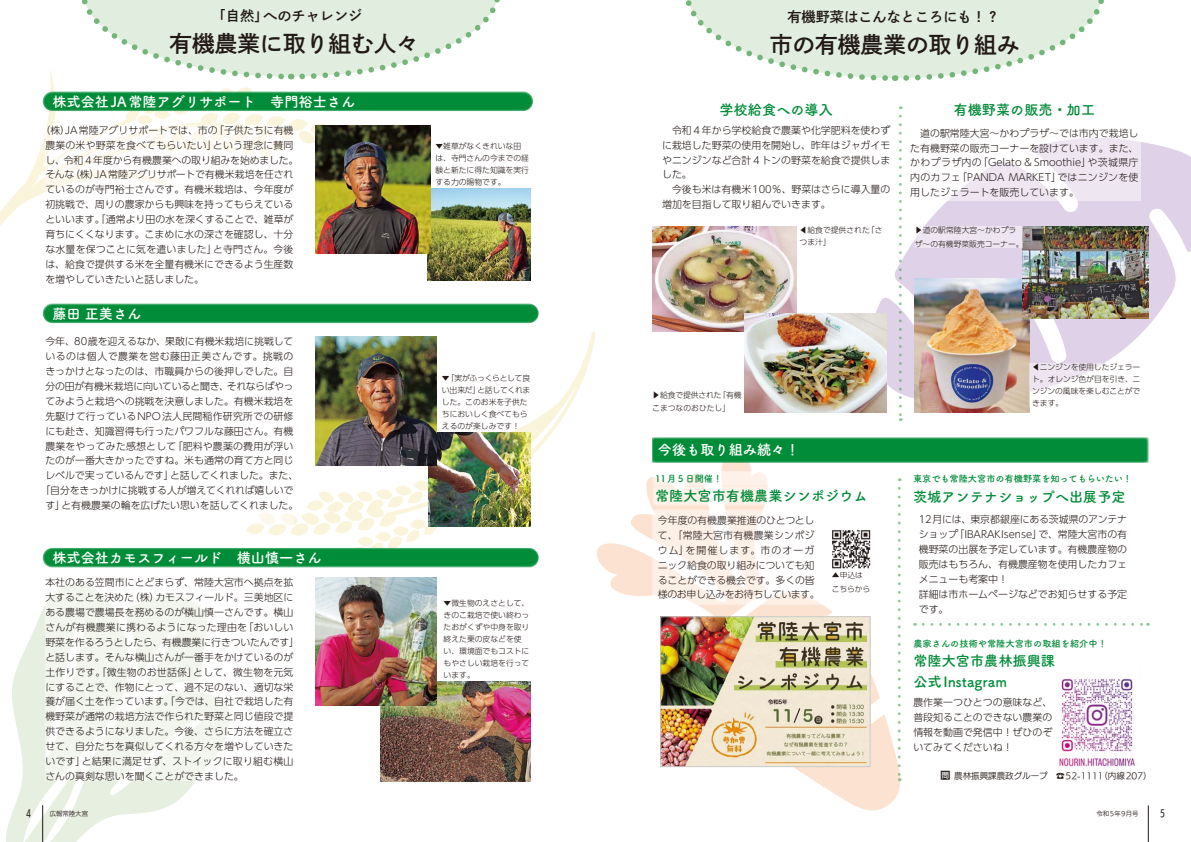
<style>
.page{position:relative;width:1191px;height:842px;background:#fff}
.page>*{position:absolute;margin:0;border:0;box-sizing:border-box;transform-origin:0 0}
.t1{font:22.7px "DNP Shuei Go Gin Std B";color:#221815}
.t2{font:14.2px/21.3px "Tsuku A Rd Gothic Std B";color:#008c38}
.t3{font:14.2px "Tsuku A Rd Gothic Std B";color:#fff}
.t4{font:14.2px "DNP Shuei Go Gin Std B";color:#221815}
.t5{font:300 9.9px/14.9px "UD Shin Go Pr 6 N";color:#221815}
.t6{font:9.9px "UD Kakugo Large Pr 6 N M";color:#221815}
.t7{font:9.2px "Tsuku A Rd Gothic Std B";color:#008c38}
.t8{font:8.5px "UD Kakugo Large Pr 6 N R";color:#221815}
.t9{font:300 7.8px/12px "UD Shin Go Pr 6 N";color:#221815}
.t10{font:300 7.8px/13.6px "UD Shin Go Pr 6 N";letter-spacing:-.025em;color:#221815}
.t11{font:6.4px "UD Kakugo Large Pr 6 N R";letter-spacing:-.09em;color:#221815}
.t12{font:6.4px "UD Kakugo Large Pr 6 N R";color:#221815}
.s1{font-family:"UD Kakugo Large Pr 6 N M";font-size:9.9px}
</style>
<div class="page">
<svg style="left:6px;top:781px;width:190px;height:61px;fill:#e7efe0"></svg>
<svg style="left:1148px;top:143px;width:43px;height:183px;fill:#dfd1e7"></svg>
<svg style="left:815px;top:781px;width:86px;height:30px;fill:#fce2d1"></svg>
<img style="left:0;top:0;width:1148px;height:781px">
<svg style="left:1029px;top:363px;width:111px;height:44px"></svg>
<div style="left:915px;top:226px;width:107px;height:22px;background:#ede5f1"></div>
<img style="left:828px;top:526px;width:45px;height:45px">
<img style="left:1055px;top:671px;width:85px;height:99px">
<hr style="left:42px;top:805px;width:1px;height:37px;background:#221815">
<hr style="left:1148px;top:805px;width:1px;height:37px;background:#221815">
<h2 class="t4" style="left:212px;top:6px;width:152px">「自然」へのチャレンジ</h2>
<h2 class="t4" style="left:787px;top:7px;width:214px">有機野菜はこんなところにも！？</h2>
<h1 class="t1" style="left:170px;top:27px;width:251px">有機農業に取り組む人々</h1>
<h1 class="t1" style="left:770px;top:29px;width:251px">市の有機農業の取り組み</h1>
<h2 class="t3" style="left:52px;top:90px;width:304px">株式会社JA常陸アグリサポート　寺門裕士さん</h2>
<p class="t5" style="left:45px;top:122px;width:254px;text-indent:-5px">（株）JA常陸アグリサポートでは、市の「子供たちに有機農業の米や野菜を食べてもらいたい」という理念に賛同し、令和４年度から有機農業への取り組みを始めました。そんな（株）JA常陸アグリサポートで有機米栽培を任されているのが寺門裕士さんです。有機米栽培は、今年度が初挑戦で、周りの農家からも興味を持ってもらえているといいます。「通常より田の水を深くすることで、雑草が育ちにくくなります。こまめに水の深さを確認し、十分な水量を保つことに気を遣いました」と寺門さん。今後は、給食で提供する米を全量有機米にできるよう生産数を増やしていきたいと話しました。</p>
<h2 class="t3" style="left:52px;top:302px;width:91px">藤田 正美さん</h2>
<p class="t5" style="left:40px;top:334px;width:259px;text-align:center">今年、80歳を迎えるなか、果敢に有機米栽培に挑戦しているのは個人で農業を営む藤田正美さんです。挑戦のきっかけとなったのは、市職員からの後押しでした。自分の田が有機米栽培に向いていると聞き、それならばやってみようと栽培への挑戦を決意しました。有機米栽培を先駆けて行っているNPO法人民間稲作研究所での研修にも赴き、知識習得も行ったパワフルな藤田さん。有機農業をやってみた感想として「肥料や農薬の費用が浮いたのが一番大きかったですね。米も通常の育て方と同じレベルで実っているんです」と話してくれました。また、「自分をきっかけに挑戦する人が増えてくれれば嬉しいです」と有機農業の輪を広げたい思いを話してくれました。</p>
<h2 class="t3" style="left:52px;top:547px;width:271px">株式会社カモスフィールド　横山慎一さん</h2>
<p class="t5" style="left:45px;top:575px;width:255px">本社のある笠間市にとどまらず、常陸大宮市へ拠点を拡大することを決めた（株）カモスフィールド。三美地区にある農場で農場長を務めるのが横山慎一さんです。横山さんが有機農業に携わるようになった理由を「おいしい野菜を作るろうとしたら、有機農業に行きついたんです」と話します。そんな横山さんが一番手をかけているのが土作りです。「微生物のお世話係」として、微生物を元気にすることで、作物にとって、過不足のない、適切な栄養が届く土を作っています。「今では、自社で栽培した有機野菜が通常の栽培方法で作られた野菜と同じ値段で提供できるようになりました。今後、さらに方法を確立させて、自分たちを真似してくれる方々を増やしていきたいです」と結果に満足せず、ストイックに取り組む横山さんの真剣な思いを聞くことができました。</p>
<p class="t9" style="left:435px;top:139px;width:95px">▼雑草がなくきれいな田は、寺門さんの今までの経験と新たに得た知識を実行する力の賜物です。</p>
<p class="t9" style="left:442px;top:371px;width:90px">▼「実がふっくらとして良い出来だ」と話してくれました。このお米を子供たちにおいしく食べてもらえるのが楽しみです！</p>
<p class="t9" style="left:443px;top:597px;width:87px">▼微生物のえさとして、きのこ栽培で使い終わったおがくずや中身を取り終えた栗の皮などを使い、環境面でもコストにもやさしい栽培を行っています。</p>
<h2 class="t2" style="left:719px;top:98px;width:115px">学校給食への導入</h2>
<h2 class="t2" style="left:953px;top:98px;width:143px">有機野菜の販売・加工</h2>
<p class="t5" style="left:662px;top:122px;width:230px">　令和４年から学校給食で農薬や化学肥料を使わずに栽培した野菜の使用を開始し、昨年はジャガイモやニンジンなど合計４トンの野菜を給食で提供しました。<br>　今後も米は有機米100％、野菜はさらに導入量の増加を目指して取り組んでいきます。</p>
<p class="t5" style="left:910px;top:125px;width:230px;text-align:justify">　道の駅常陸大宮〜かわプラザ〜では市内で栽培した有機野菜の販売コーナーを設けています。また、かわプラザ内の「Gelato＆Smoothie」や茨城県庁内のカフェ「PANDA MARKET」ではニンジンを使用したジェラートを販売しています。</p>
<p class="t9" style="left:799px;top:224px;width:84px">◀︎給食で提供された「さつま汁」</p>
<p class="t9" style="left:915px;top:223px;width:110px;line-height:13.6px">▶ 道の駅常陸大宮〜かわプラザ〜の有機野菜販売コーナー。</p>
<p class="t9" style="left:652px;top:387px;width:91px;line-height:13.6px">▶︎給食で提供された「有機こまつなのおひたし」</p>
<h2 class="t3" style="left:658px;top:439px;width:143px">今後も取り組み続々！</h2>
<p class="t9" style="left:1032px;top:360px;width:109px;text-align:justify">◀︎ニンジンを使用したジェラート。オレンジ色が目を引き、ニンジンの風味を楽しむことができます。</p>
<p class="t7" style="left:655px;top:471px;width:69px">11月５日開催！</p>
<p class="t7" style="left:913px;top:472px;width:220px">東京でも常陸大宮市の有機野菜を知ってもらいたい！</p>
<h2 class="t2" style="left:913px;top:485px;width:214px">茨城アンテナショップへ出展予定</h2>
<h2 class="t2" style="left:655px;top:484px;width:214px">常陸大宮市有機農業シンポジウム</h2>
<p class="t5" style="left:658px;top:512px;width:163px">今年度の有機農業推進のひとつとして、「常陸大宮市有機農業シンポジウム」を開催します。市のオーガニック給食の取り組みについても知ることができる機会です。多くの皆様のお申し込みをお待ちしています。</p>
<p class="t5" style="left:918px;top:512px;width:210px">12月には、東京都銀座にある茨城県のアンテナショップ「IBARAKIsense」で、常陸大宮市の有機野菜の出展を予定しています。有機農産物の販売はもちろん、有機農産物を使用したカフェメニューも考案中！<br>詳細は市ホームページなどでお知らせする予定です。</p>
<p class="t10" style="left:832px;top:568px;width:40px">▲申込はこちらから</p>
<p class="t7" style="left:913px;top:636px;width:195px">農家さんの技術や常陸大宮市の取組を紹介中！</p>
<h2 class="t2" style="left:913px;top:649px;width:143px">常陸大宮市農林振興課公式Instagram</h2>
<p class="t5" style="left:913px;top:694px;width:140px;text-align:justify">農作業一つひとつの意味など、普段知ることのできない農業の情報を動画で発信中！ぜひのぞいてみてくださいね！</p>
<p class="t8" style="left:940px;top:771px;width:213px"><span class="s1">問</span>農林振興課農政グループ　☎52-1111（内線207）</p>
<p class="t6" style="left:26px;top:808px;width:6px">4</p>
<p class="t12" style="left:50px;top:810px;width:40px">広報常陸大宮</p>
<p class="t11" style="left:1096px;top:810px;width:44px">令和５年９月号</p>
<p class="t6" style="left:1160px;top:808px;width:6px">5</p>
</div>
